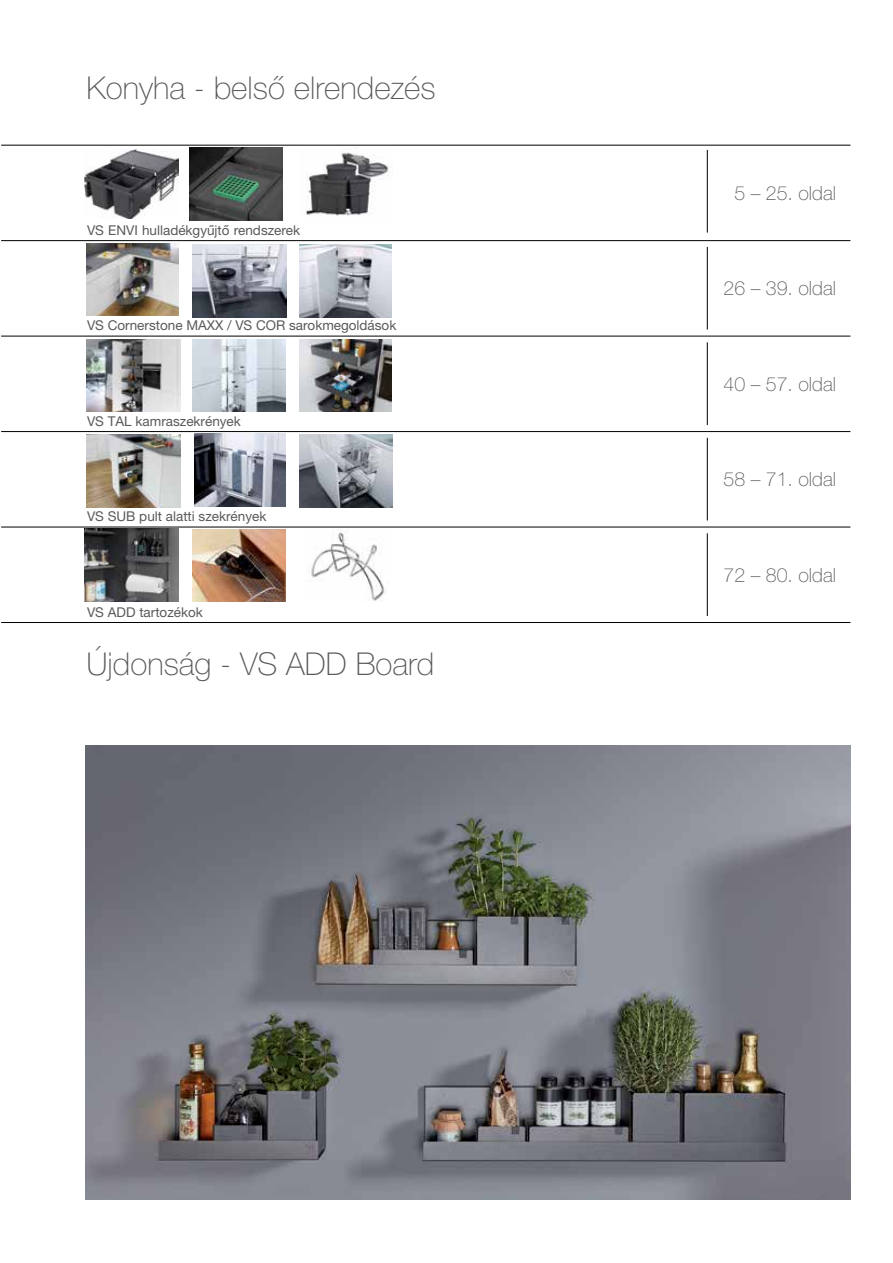
<style>
.page{position:relative;width:893px;height:1263px;background:#fff}
.page>*{position:absolute;margin:0;border:0;box-sizing:border-box;transform-origin:0 0}
.t1{font:100 31.5px "Helvetica Neue LT Pro";color:#58595b}
.t2{font:100 19.5px "Helvetica Neue LT Pro";color:#58595b}
.t3{font:13.5px "Helvetica Neue LT Pro";color:#58595b}
</style>
<div class="page">
<img style="left:85px;top:745px;width:765px;height:454px">
<hr style="left:1px;top:145px;width:706px;height:1px;background:#000">
<hr style="left:707px;top:145px;width:143px;height:1px;background:#000">
<hr style="left:1px;top:622px;width:706px;height:1px;background:#000">
<hr style="left:707px;top:622px;width:143px;height:1px;background:#000">
<hr style="left:1px;top:527px;width:706px;height:1px;background:#000">
<hr style="left:707px;top:527px;width:143px;height:1px;background:#000">
<hr style="left:1px;top:431px;width:706px;height:1px;background:#000">
<hr style="left:707px;top:431px;width:143px;height:1px;background:#000">
<hr style="left:1px;top:240px;width:706px;height:1px;background:#000">
<hr style="left:707px;top:240px;width:143px;height:1px;background:#000">
<hr style="left:1px;top:336px;width:706px;height:1px;background:#000">
<hr style="left:707px;top:336px;width:143px;height:1px;background:#000">
<hr style="left:707px;top:150px;width:1px;height:83px;background:#000">
<hr style="left:707px;top:247px;width:1px;height:83px;background:#000">
<hr style="left:707px;top:342px;width:1px;height:83px;background:#000">
<hr style="left:707px;top:438px;width:1px;height:82px;background:#000">
<hr style="left:707px;top:533px;width:1px;height:83px;background:#000">
<img style="left:86px;top:339px;width:94px;height:73px">
<img style="left:190px;top:148px;width:92px;height:72px">
<img style="left:193px;top:245px;width:93px;height:72px">
<img style="left:299px;top:245px;width:93px;height:72px">
<img style="left:193px;top:339px;width:93px;height:73px">
<img style="left:299px;top:339px;width:93px;height:73px">
<img style="left:86px;top:435px;width:94px;height:72px">
<img style="left:299px;top:435px;width:94px;height:72px">
<img style="left:193px;top:530px;width:93px;height:72px">
<img style="left:311px;top:530px;width:74px;height:71px">
<img style="left:305px;top:148px;width:88px;height:68px">
<img style="left:85px;top:529px;width:93px;height:72px">
<img style="left:194px;top:434px;width:92px;height:72px">
<img style="left:85px;top:149px;width:93px;height:70px">
<img style="left:86px;top:243px;width:92px;height:73px">
<h1 class="t1" style="left:86px;top:70px;width:351px">Konyha - belső elrendezés</h1>
<p class="t3" style="left:87px;top:222px;width:215px">VS ENVI hulladékgyűjtő rendszerek</p>
<p class="t3" style="left:87px;top:317px;width:311px">VS Cornerstone MAXX / VS COR sarokmegoldások</p>
<p class="t3" style="left:87px;top:413px;width:155px">VS TAL kamraszekrények</p>
<p class="t3" style="left:87px;top:508px;width:181px">VS SUB pult alatti szekrények</p>
<p class="t3" style="left:87px;top:604px;width:117px">VS ADD tartozékok</p>
<h1 class="t1" style="left:86px;top:646px;width:350px">Újdonság - VS ADD Board</h1>
<h2 class="t2" style="left:734px;top:182px;width:103px">5 – 25. oldal</h2>
<h2 class="t2" style="left:724px;top:277px;width:114px">26 – 39. oldal</h2>
<h2 class="t2" style="left:724px;top:373px;width:114px">40 – 57. oldal</h2>
<h2 class="t2" style="left:724px;top:468px;width:114px">58 – 71. oldal</h2>
<h2 class="t2" style="left:724px;top:564px;width:114px">72 – 80. oldal</h2>
</div>
